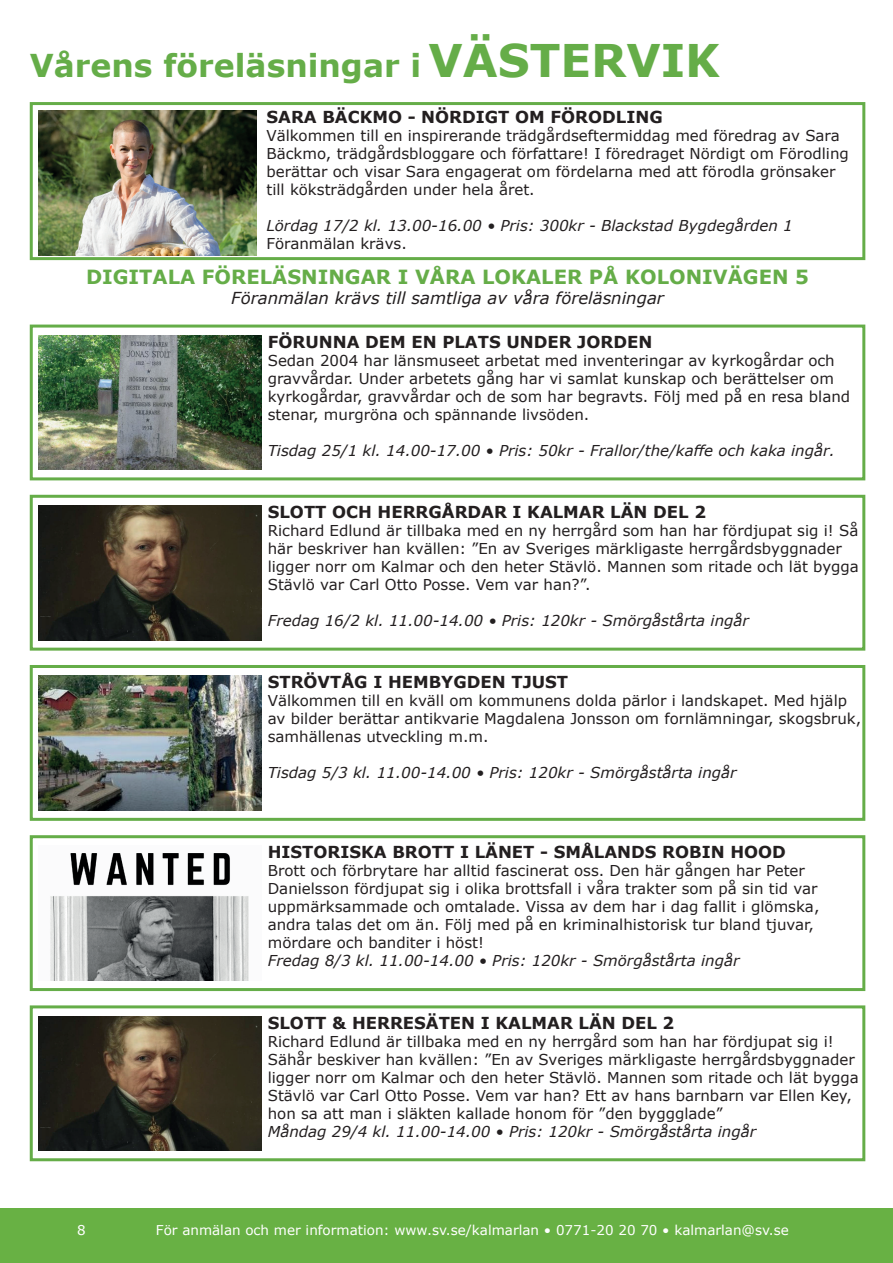
<style>
.page{position:relative;width:893px;height:1263px;background:#fff}
.page>*{position:absolute;margin:0;border:0;box-sizing:border-box;transform-origin:0 0}
.t1{font:700 31.5px "Verdana";color:#65ad48}
.t2{font:700 19.5px "Verdana";color:#65ad48}
.t3{font:700 16.5px "Verdana";color:#231f20}
.t4{font:italic 16.5px "Verdana";color:#231f20}
.t5{font:15px/18px "Verdana";color:#231f20}
.t6{font:italic 15px "Verdana";color:#231f20}
.t7{font:13.5px "Verdana";color:#fff}
.s1{font-size:45px}
</style>
<div class="page">
<div style="left:0;top:1209px;width:893px;height:54px;background:#68b144"></div>
<div style="left:30px;top:102px;width:835px;height:158px;border:3px solid #65ad48"></div>
<img style="left:38px;top:111px;width:219px;height:145px">
<div style="left:30px;top:1005px;width:835px;height:156px;border:3px solid #65ad48"></div>
<div style="left:30px;top:325px;width:835px;height:155px;border:3px solid #65ad48"></div>
<div style="left:30px;top:495px;width:835px;height:156px;border:3px solid #65ad48"></div>
<div style="left:30px;top:665px;width:835px;height:156px;border:3px solid #65ad48"></div>
<div style="left:30px;top:835px;width:835px;height:156px;border:3px solid #65ad48"></div>
<img style="left:38px;top:335px;width:223px;height:135px">
<img style="left:38px;top:505px;width:223px;height:135px">
<img style="left:38px;top:676px;width:223px;height:134px">
<img style="left:50px;top:853px;width:199px;height:127px">
<img style="left:38px;top:1016px;width:223px;height:134px">
<h1 class="t1" style="left:30px;top:43px;width:692px">Vårens föreläsningar i <span class="s1">VÄSTERVIK</span></h1>
<p class="t3" style="left:266px;top:105px;width:398px">SARA BÄCKMO - NÖRDIGT OM FÖRODLING</p>
<p class="t5" style="left:266px;top:127px;width:584px">Välkommen till en inspirerande trädgårdseftermiddag med föredrag av Sara Bäckmo, trädgårdsbloggare och författare! I föredraget Nördigt om Förodling berättar och visar Sara engagerat om fördelarna med att förodla grönsaker till köksträdgården under hela året.</p>
<p class="t6" style="left:266px;top:215px;width:528px">Lördag 17/2 kl. 13.00-16.00 • Pris: 300kr - Blackstad Bygdegården 1</p>
<p class="t5" style="left:266px;top:235px;width:142px">Föranmälan krävs.</p>
<h2 class="t2" style="left:86px;top:263px;width:725px">DIGITALA FÖRELÄSNINGAR I VÅRA LOKALER PÅ KOLONIVÄGEN 5</h2>
<p class="t4" style="left:231px;top:287px;width:434px">Föranmälan krävs till samtliga av våra föreläsningar</p>
<p class="t3" style="left:268px;top:330px;width:386px">FÖRUNNA DEM EN PLATS UNDER JORDEN</p>
<p class="t5" style="left:268px;top:351px;width:584px">Sedan 2004 har länsmuseet arbetat med inventeringar av kyrkogårdar och gravvårdar. Under arbetets gång har vi samlat kunskap och berättelser om kyrkogårdar, gravvårdar och de som har begravts. Följ med på en resa bland stenar, murgröna och spännande livsöden.</p>
<p class="t6" style="left:268px;top:440px;width:569px">Tisdag 25/1 kl. 14.00-17.00 • Pris: 50kr - Frallor/the/kaffe och kaka ingår.</p>
<p class="t3" style="left:268px;top:500px;width:440px">SLOTT OCH HERRGÅRDAR I KALMAR LÄN DEL 2</p>
<p class="t5" style="left:268px;top:521px;width:593px">Richard Edlund är tillbaka med en ny herrgård som han har fördjupat sig i! Så här beskriver han kvällen: ”En av Sveriges märkligaste herrgårdsbyggnader ligger norr om Kalmar och den heter Stävlö. Mannen som ritade och lät bygga Stävlö var Carl Otto Posse. Vem var han?”.</p>
<p class="t6" style="left:268px;top:610px;width:483px">Fredag 16/2 kl. 11.00-14.00 • Pris: 120kr - Smörgåstårta ingår</p>
<p class="t3" style="left:268px;top:670px;width:302px">STRÖVTÅG I HEMBYGDEN TJUST</p>
<p class="t5" style="left:268px;top:692px;width:595px">Välkommen till en kväll om kommunens dolda pärlor i landskapet. Med hjälp av bilder berättar antikvarie Magdalena Jonsson om fornlämningar, skogsbruk, samhällenas utveckling m.m.</p>
<p class="t6" style="left:268px;top:762px;width:470px">Tisdag 5/3 kl. 11.00-14.00 • Pris: 120kr - Smörgåstårta ingår</p>
<p class="t3" style="left:268px;top:841px;width:520px">HISTORISKA BROTT I LÄNET - SMÅLANDS ROBIN HOOD</p>
<p class="t5" style="left:268px;top:862px;width:553px">Brott och förbrytare har alltid fascinerat oss. Den här gången har Peter Danielsson fördjupat sig i olika brottsfall i våra trakter som på sin tid var uppmärksammade och omtalade. Vissa av dem har i dag fallit i glömska, andra talas det om än. Följ med på en kriminalhistorisk tur bland tjuvar, mördare och banditer i höst!</p>
<p class="t6" style="left:268px;top:951px;width:473px">Fredag 8/3 kl. 11.00-14.00 • Pris: 120kr - Smörgåstårta ingår</p>
<p class="t3" style="left:268px;top:1011px;width:408px">SLOTT &amp; HERRESÄTEN I KALMAR LÄN DEL 2</p>
<p class="t5" style="left:268px;top:1032px;width:593px">Richard Edlund är tillbaka med en ny herrgård som han har fördjupat sig i!<br>Sähår beskiver han kvällen: ”En av Sveriges märkligaste herrgårdsbyggnader ligger norr om Kalmar och den heter Stävlö. Mannen som ritade och lät bygga Stävlö var Carl Otto Posse. Vem var han? Ett av hans barnbarn var Ellen Key, hon sa att man i släkten kallade honom för ”den byggglade”</p>
<p class="t6" style="left:268px;top:1121px;width:490px">Måndag 29/4 kl. 11.00-14.00 • Pris: 120kr - Smörgåstårta ingår</p>
<p class="t7" style="left:77px;top:1221px;width:10px">8</p>
<p class="t7" style="left:156px;top:1221px;width:634px">För anmälan och mer information: www.sv.se/kalmarlan • 0771-20 20 70 • kalmarlan@sv.se</p>
</div>
